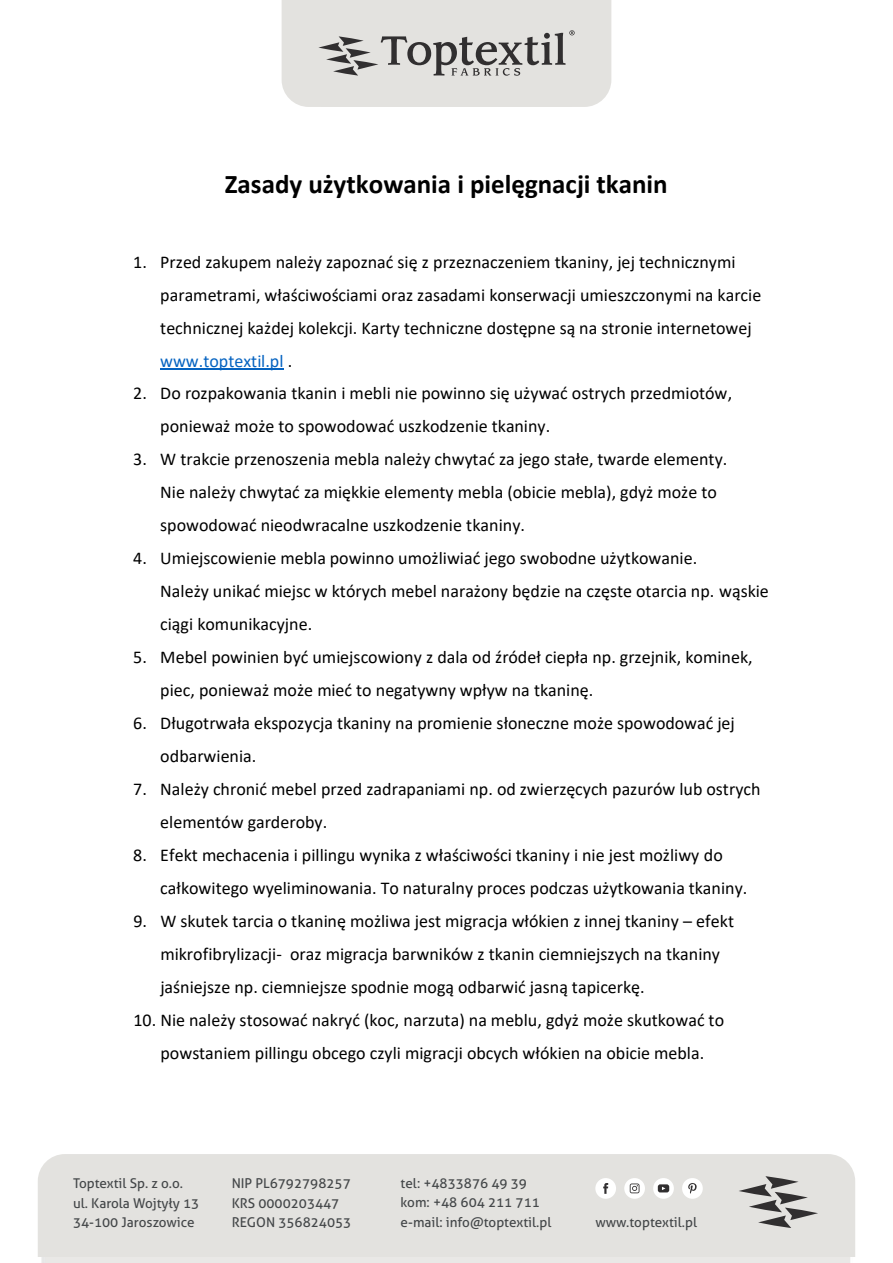
<style>
.page{position:relative;width:893px;height:1263px;background:#fff}
.page>*{position:absolute;margin:0;border:0;box-sizing:border-box;transform-origin:0 0}
.t1{font:700 27px "Calibri";color:#000}
.t2{font:18px/33px "Calibri";color:#000}
.t3{font:13.5px/19.5px "Aller";color:#444749}
.s1{color:#0563c1}
</style>
<div class="page">
<hr style="left:160px;top:368px;width:124px;height:2px;background:#0563c1">
<div style="left:38px;top:1154px;width:817px;height:103px;background:#e3e2df"></div>
<div style="left:624px;top:1178px;width:21px;height:21px;background:#fff;border-radius:50%"></div>
<svg style="left:630px;top:1183px;width:9px;height:10px"></svg>
<div style="left:653px;top:1178px;width:21px;height:21px;background:#fff;border-radius:50%"></div>
<svg style="left:658px;top:1184px;width:11px;height:8px"></svg>
<div style="left:595px;top:1178px;width:21px;height:21px;background:#fff;border-radius:50%"></div>
<svg style="left:603px;top:1183px;width:5px;height:11px"></svg>
<div style="left:682px;top:1178px;width:21px;height:21px;background:#fff;border-radius:50%"></div>
<svg style="left:688px;top:1183px;width:9px;height:11px"></svg>
<svg style="left:739px;top:1176px;width:79px;height:52px;background:#b4b3b1"></svg>
<svg style="left:282px;top:0;width:329px;height:107px;background:#d5d4d1"></svg>
<h1 class="t1" style="left:225px;top:165px;width:445px">Zasady użytkowania i pielęgnacji tkanin</h1>
<p class="t2" style="left:160px;top:245px;width:603px;text-indent:-27px">1. Przed zakupem należy zapoznać się z przeznaczeniem tkaniny, jej technicznymi parametrami, właściwościami oraz zasadami konserwacji umieszczonymi na karcie technicznej każdej kolekcji. Karty techniczne dostępne są na stronie internetowej <span class="s1">www.toptextil.pl</span> .</p>
<p class="t2" style="left:160px;top:377px;width:573px;text-indent:-27px">2. Do rozpakowania tkanin i mebli nie powinno się używać ostrych przedmiotów, ponieważ może to spowodować uszkodzenie tkaniny.</p>
<p class="t2" style="left:160px;top:442px;width:569px;text-indent:-27px">3. W trakcie przenoszenia mebla należy chwytać za jego stałe, twarde elementy.<br>Nie należy chwytać za miękkie elementy mebla (obicie mebla), gdyż może to spowodować nieodwracalne uszkodzenie tkaniny.</p>
<p class="t2" style="left:160px;top:541px;width:610px;text-indent:-27px">4. Umiejscowienie mebla powinno umożliwiać jego swobodne użytkowanie.<br>Należy unikać miejsc w których mebel narażony będzie na częste otarcia np. wąskie ciągi komunikacyjne.</p>
<p class="t2" style="left:160px;top:640px;width:594px;text-indent:-27px">5. Mebel powinien być umiejscowiony z dala od źródeł ciepła np. grzejnik, kominek, piec, ponieważ może mieć to negatywny wpływ na tkaninę.</p>
<p class="t2" style="left:160px;top:706px;width:576px;text-indent:-27px">6. Długotrwała ekspozycja tkaniny na promienie słoneczne może spowodować jej odbarwienia.</p>
<p class="t2" style="left:160px;top:772px;width:602px;text-indent:-27px">7. Należy chronić mebel przed zadrapaniami np. od zwierzęcych pazurów lub ostrych elementów garderoby.</p>
<p class="t2" style="left:160px;top:838px;width:589px;text-indent:-27px">8. Efekt mechacenia i pillingu wynika z właściwości tkaniny i nie jest możliwy do całkowitego wyeliminowania. To naturalny proces podczas użytkowania tkaniny.</p>
<p class="t2" style="left:160px;top:904px;width:575px;text-indent:-27px">9. W skutek tarcia o tkaninę możliwa jest migracja włókien z innej tkaniny – efekt mikrofibrylizacji- oraz migracja barwników z tkanin ciemniejszych na tkaniny jaśniejsze np. ciemniejsze spodnie mogą odbarwić jasną tapicerkę.</p>
<p class="t2" style="left:133px;top:1003px;width:592px;text-align:center">10. Nie należy stosować nakryć (koc, narzuta) na meblu, gdyż może skutkować to powstaniem pillingu obcego czyli migracji obcych włókien na obicie mebla.</p>
<p class="t3" style="left:73px;top:1173px;width:128px">Toptextil Sp. z o.o. ul. Karola Wojtyły 13<br>34-100 Jaroszowice</p>
<p class="t3" style="left:232px;top:1173px;width:121px">NIP PL6792798257<br>KRS 0000203447<br>REGON 356824053</p>
<p class="t3" style="left:401px;top:1173px;width:152px">tel: +4833876 49 39 kom: +48 604 211 711 e-mail: info@toptextil.pl</p>
<p class="t3" style="left:595px;top:1212px;width:103px">www.toptextil.pl</p>
</div>
